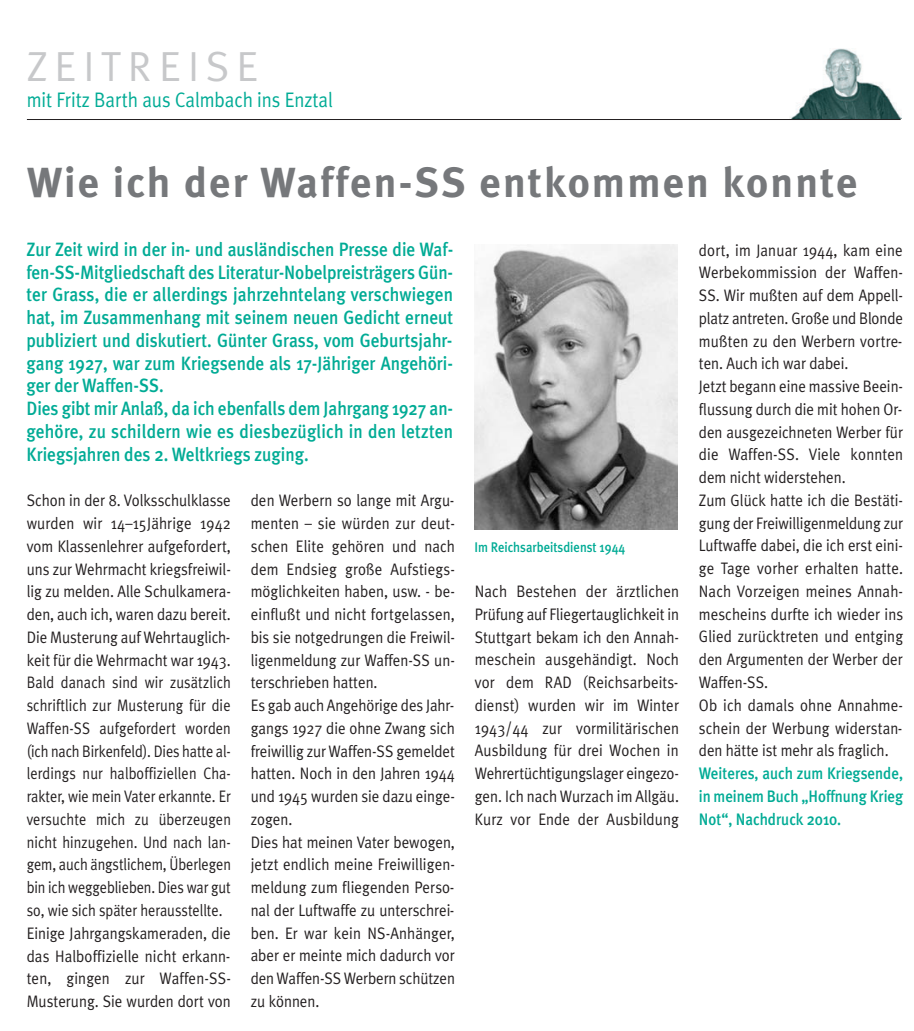
<style>
.page{position:relative;width:914px;height:1031px;background:#fff}
.page>*{position:absolute;margin:0;border:0;box-sizing:border-box;transform-origin:0 0}
.t1{font:700 42px "Meta Plus";letter-spacing:.05em;color:#76787b}
.t2{font:42px "Meta Plus Normal";letter-spacing:.165em;color:#c7c8ca}
.t3{font:21px "Meta Plus Normal";color:#00ab95;scale:.9 1}
.t4{font:500 19.25px/22.8px "Meta Plus";color:#00ab95;scale:.9 1}
.t5{font:16.62px/22.8px "Meta Plus Normal";color:#231f20;scale:.9 1}
.t6{font:500 16.62px/22.8px "Meta Plus";letter-spacing:-.005em;color:#00ab95;text-align:justify;scale:.9 1}
.t7{font:500 14px "Meta Plus";color:#00ab95;scale:.9 1}
</style>
<div class="page">
<img style="left:789px;top:49px;width:112px;height:70px">
<hr style="left:27px;top:119px;width:874px;height:1px;background:#231f20">
<img style="left:474px;top:244px;width:203px;height:285px">
<h1 class="t2" style="left:27px;top:42px;width:233px">ZEITREISE</h1>
<p class="t3" style="left:27px;top:87px;width:342px">mit Fritz Barth aus Calmbach ins Enztal</p>
<h1 class="t1" style="left:27px;top:158px;width:832px">Wie ich der Waffen-SS entkommen konnte</h1>
<p class="t4" style="left:26px;top:238px;width:476px">Zur Zeit wird in der in- und ausländischen Presse die Waf&shy;fen-SS-Mitgliedschaft des Literatur-Nobelpreisträgers Gün&shy;ter Grass, die er allerdings jahrzehntelang verschwiegen hat, im Zusammenhang mit seinem neuen Gedicht erneut publiziert und diskutiert. Günter Grass, vom Geburtsjahr&shy;gang 1927, war zum Kriegsende als 17-Jähriger Angehöri&shy;ger der Waffen-SS.<br>Dies gibt mir Anlaß, da ich ebenfalls dem Jahrgang 1927 an&shy;gehöre, zu schildern wie es diesbezüglich in den letzten Kriegsjahren des 2. Weltkriegs zuging.</p>
<p class="t5" style="left:27px;top:489px;width:228px">Schon in der 8. Volksschulklasse wurden wir 14–15Jährige 1942 vom Klassenlehrer aufgefordert, uns zur Wehrmacht kriegsfreiwil&shy;lig zu melden. Alle Schulkamera&shy;den, auch ich, waren dazu bereit.<br>Die Musterung auf Wehrtauglich&shy;keit für die Wehrmacht war 1943.<br>Bald danach sind wir zusätzlich schriftlich zur Musterung für die<br>Waffen-SS aufgefordert worden (ich nach Birkenfeld). Dies hatte al&shy;lerdings nur halboffiziellen Cha&shy;rakter, wie mein Vater erkannte. Er versuchte mich zu überzeugen nicht hinzugehen. Und nach lan&shy;gem, auch ängstlichem, Überlegen bin ich weggeblieben. Dies war gut so, wie sich später herausstellte.<br>Einige Jahrgangskameraden, die das Halboffizielle nicht erkann&shy;ten, gingen zur Waffen-SS-<br>Musterung. Sie wurden dort von</p>
<p class="t5" style="left:251px;top:489px;width:228px">den Werbern so lange mit Argu&shy;menten – sie würden zur deut&shy;schen Elite gehören und nach dem Endsieg große Aufstiegs&shy;möglichkeiten haben, usw. - be&shy;einflußt und nicht fortgelassen, bis sie notgedrungen die Freiwil&shy;ligenmeldung zur Waffen-SS un&shy;terschrieben hatten.<br>Es gab auch Angehörige des Jahr&shy;gangs 1927 die ohne Zwang sich freiwillig zur Waffen-SS gemeldet hatten. Noch in den Jahren 1944 und 1945 wurden sie dazu einge&shy;zogen.<br>Dies hat meinen Vater bewogen, jetzt endlich meine Freiwilligen&shy;meldung zum fliegenden Perso&shy;nal der Luftwaffe zu unterschrei&shy;ben. Er war kein NS-Anhänger, aber er meinte mich dadurch vor den Waffen-SS Werbern schützen zu können.</p>
<p class="t7" style="left:474px;top:538px;width:169px">Im Reichsarbeitsdienst 1944</p>
<p class="t5" style="left:475px;top:580px;width:228px;text-align:justify">Nach Bestehen der ärztlichen Prüfung auf Fliegertauglichkeit in Stuttgart bekam ich den Annah&shy;meschein ausgehändigt. Noch vor dem RAD (Reichsarbeits&shy;dienst) wurden wir im Winter 1943/44 zur vormilitärischen Ausbildung für drei Wochen in Wehrertüchtigungslager eingezo&shy;gen. Ich nach Wurzach im Allgäu.<br>Kurz vor Ende der Ausbildung</p>
<p class="t5" style="left:699px;top:238px;width:228px">dort, im Januar 1944, kam eine<br>Werbekommission der Waffen-<br>SS. Wir mußten auf dem Appell&shy;platz antreten. Große und Blonde mußten zu den Werbern vortre&shy;ten. Auch ich war dabei.<br>Jetzt begann eine massive Beein&shy;flussung durch die mit hohen Or&shy;den ausgezeichneten Werber für die Waffen-SS. Viele konnten dem nicht widerstehen.<br>Zum Glück hatte ich die Bestäti&shy;gung der Freiwilligenmeldung zur<br>Luftwaffe dabei, die ich erst eini&shy;ge Tage vorher erhalten hatte.<br>Nach Vorzeigen meines Annah&shy;mescheins durfte ich wieder ins<br>Glied zurücktreten und entging den Argumenten der Werber der<br>Waffen-SS.<br>Ob ich damals ohne Annahme&shy;schein der Werbung widerstan&shy;den hätte ist mehr als fraglich.</p>
<p class="t6" style="left:699px;top:761px;width:228px">Weiteres, auch zum Kriegsende, in meinem Buch „Hoffnung Krieg Not“, Nachdruck 2010.</p>
</div>
